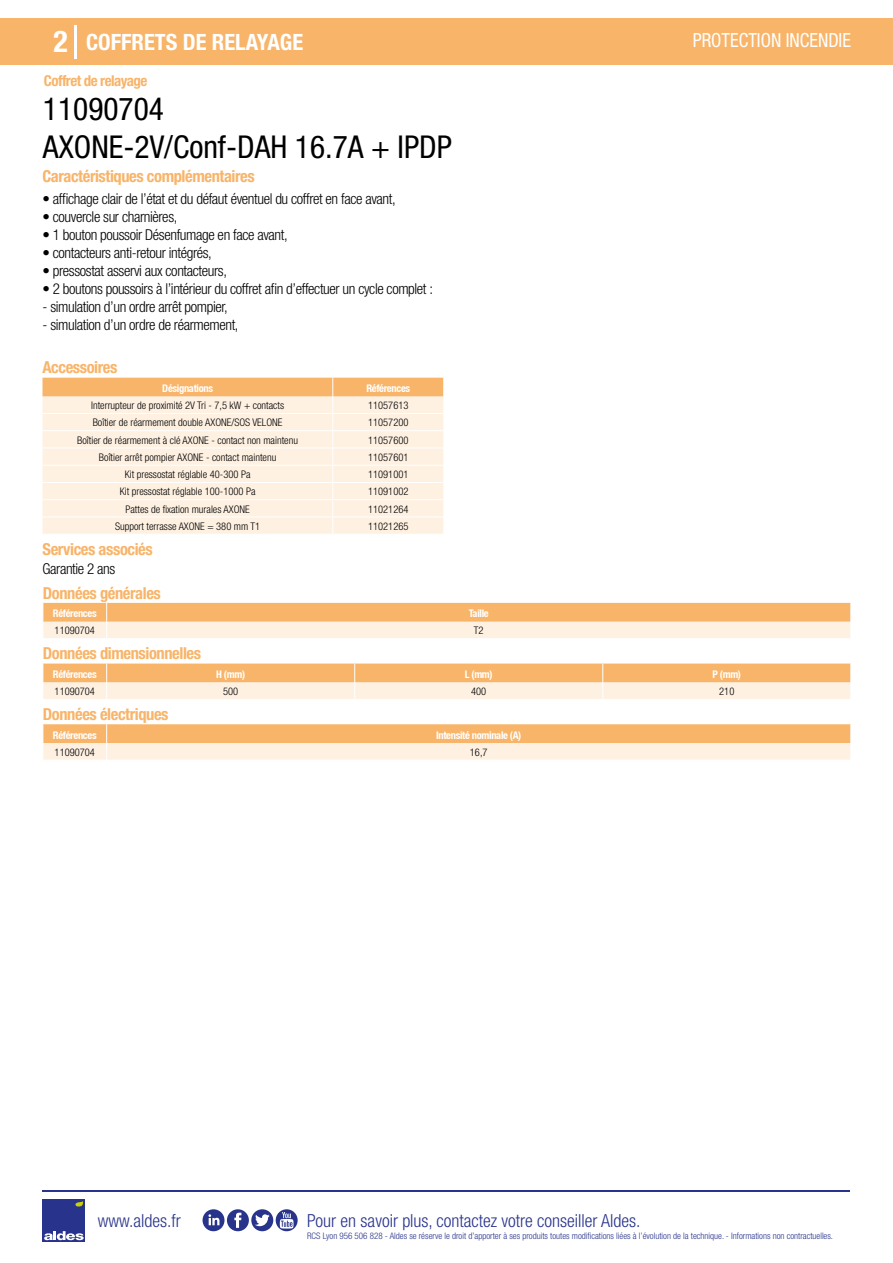
<style>
.page{position:relative;width:893px;height:1263px;background:#fff}
.page>*{position:absolute;margin:0;border:0;box-sizing:border-box;transform-origin:0 0}
.t1{font:condensed 31.5px/37.8px "Helvetica Neue LT Std";color:#000}
.t2{font:700 condensed 30px "Helvetica Neue LT Std";color:#fff}
.t3{font:700 condensed 22.5px "Helvetica Neue LT Std";color:#fff}
.t4{font:condensed 19.5px "Helvetica Neue LT Std";color:#fff;scale:.95 1}
.t5{font:300 condensed 18px "Helvetica Neue";color:#28348b}
.t6{font:700 condensed 16.5px "Helvetica Neue LT Std";letter-spacing:-.025em;color:#f8b469}
.t7{font:300 condensed 15px "Helvetica Neue LT Std";letter-spacing:-.025em;color:#000}
.t8{font:700 condensed 15px "Helvetica Neue LT Std";letter-spacing:-.035em;color:#f8b469}
.t9{font:300 condensed 10.5px "Helvetica Neue";color:#000}
.t10{font:700 condensed 10.5px "Helvetica Neue";letter-spacing:-.03em;color:#fff}
.t11{font:300 condensed 9px "Helvetica Neue";color:#28348b}
</style>
<div class="page">
<div style="left:0;top:18px;width:893px;height:46px;background:#f8b469"></div>
<hr style="left:74px;top:25px;width:2px;height:33px;background:#fff">
<div style="left:43px;top:1199px;width:42px;height:43px;background:#28348b"></div>
<svg style="left:44px;top:1231px;width:40px;height:9px"></svg>
<svg style="left:75px;top:1201px;width:8px;height:5px"></svg>
<hr style="left:43px;top:1190px;width:807px;height:1px;background:#28348b">
<svg style="left:203px;top:1209px;width:95px;height:22px"></svg>
<svg style="left:43px;top:378px;width:401px;height:156px;background:#fdead5"></svg>
<svg style="left:43px;top:603px;width:808px;height:35px;background:#fad0a1"></svg>
<svg style="left:43px;top:664px;width:808px;height:35px;background:#fad1a3"></svg>
<svg style="left:43px;top:724px;width:808px;height:36px;background:#fad1a3"></svg>
<h2 class="t2" style="left:54px;top:24px;width:16px">2</h2>
<h3 class="t3" style="left:86px;top:28px;width:219px">COFFRETS DE RELAYAGE</h3>
<h3 class="t4" style="left:693px;top:29px;width:168px">PROTECTION INCENDIE</h3>
<h3 class="t8" style="left:44px;top:71px;width:105px">Coffret de relayage</h3>
<h1 class="t1" style="left:43px;top:90px;width:410px">11090704<br>AXONE-2V/Conf-DAH 16.7A + IPDP</h1>
<h3 class="t6" style="left:43px;top:166px;width:214px">Caractéristiques complémentaires</h3>
<h3 class="t7" style="left:43px;top:190px;width:355px">• affichage clair de l’état et du défaut éventuel du coffret en face avant,</h3>
<h3 class="t7" style="left:43px;top:208px;width:136px">• couvercle sur charnières,</h3>
<h3 class="t7" style="left:43px;top:226px;width:247px">• 1 bouton poussoir Désenfumage en face avant,</h3>
<h3 class="t7" style="left:43px;top:244px;width:171px">• contacteurs anti-retour intégrés,</h3>
<h3 class="t7" style="left:43px;top:262px;width:186px">• pressostat asservi aux contacteurs,</h3>
<h3 class="t7" style="left:43px;top:280px;width:392px">• 2 boutons poussoirs à l’intérieur du coffret afin d’effectuer un cycle complet :</h3>
<h3 class="t7" style="left:43px;top:298px;width:187px">- simulation d’un ordre arrêt pompier,</h3>
<h3 class="t7" style="left:43px;top:316px;width:198px">- simulation d’un ordre de réarmement,</h3>
<h3 class="t6" style="left:43px;top:358px;width:76px">Accessoires</h3>
<p class="t10" style="left:162px;top:382px;width:52px">Désignations</p>
<p class="t10" style="left:366px;top:382px;width:45px">Références</p>
<p class="t9" style="left:91px;top:399px;width:194px">Interrupteur de proximité 2V Tri - 7,5 kW + contacts</p>
<p class="t9" style="left:368px;top:399px;width:42px">11057613</p>
<p class="t9" style="left:93px;top:416px;width:191px">Boîtier de réarmement double AXONE/SOS VELONE</p>
<p class="t9" style="left:368px;top:416px;width:42px">11057200</p>
<p class="t9" style="left:77px;top:434px;width:222px">Boîtier de réarmement à clé AXONE - contact non maintenu</p>
<p class="t9" style="left:368px;top:434px;width:42px">11057600</p>
<p class="t9" style="left:99px;top:451px;width:179px">Boîtier arrêt pompier AXONE - contact maintenu</p>
<p class="t9" style="left:368px;top:451px;width:42px">11057601</p>
<p class="t9" style="left:125px;top:468px;width:127px">Kit pressostat réglable 40-300 Pa</p>
<p class="t9" style="left:368px;top:468px;width:42px">11091001</p>
<p class="t9" style="left:120px;top:485px;width:137px">Kit pressostat réglable 100-1000 Pa</p>
<p class="t9" style="left:368px;top:485px;width:42px">11091002</p>
<p class="t9" style="left:125px;top:503px;width:126px">Pattes de fixation murales AXONE</p>
<p class="t9" style="left:368px;top:503px;width:42px">11021264</p>
<p class="t9" style="left:115px;top:520px;width:147px">Support terrasse AXONE = 380 mm T1</p>
<p class="t9" style="left:368px;top:520px;width:42px">11021265</p>
<h3 class="t6" style="left:43px;top:539px;width:112px">Services associés</h3>
<h3 class="t7" style="left:43px;top:560px;width:74px">Garantie 2 ans</h3>
<h3 class="t6" style="left:43px;top:583px;width:119px">Données générales</h3>
<p class="t10" style="left:53px;top:607px;width:45px">Références</p>
<p class="t10" style="left:469px;top:607px;width:22px">Taille</p>
<p class="t9" style="left:55px;top:624px;width:42px">11090704</p>
<p class="t9" style="left:474px;top:624px;width:11px">T2</p>
<h3 class="t6" style="left:43px;top:643px;width:160px">Données dimensionnelles</h3>
<p class="t10" style="left:53px;top:668px;width:45px">Références</p>
<p class="t10" style="left:216px;top:668px;width:30px">H (mm)</p>
<p class="t10" style="left:465px;top:668px;width:29px">L (mm)</p>
<p class="t10" style="left:712px;top:668px;width:30px">P (mm)</p>
<p class="t9" style="left:55px;top:685px;width:42px">11090704</p>
<p class="t9" style="left:223px;top:685px;width:17px">500</p>
<p class="t9" style="left:471px;top:685px;width:17px">400</p>
<p class="t9" style="left:719px;top:685px;width:17px">210</p>
<h3 class="t6" style="left:43px;top:704px;width:127px">Données électriques</h3>
<p class="t10" style="left:53px;top:729px;width:45px">Références</p>
<p class="t10" style="left:436px;top:729px;width:87px">Intensité nominale (A)</p>
<p class="t9" style="left:55px;top:746px;width:42px">11090704</p>
<p class="t9" style="left:470px;top:746px;width:19px">16,7</p>
<h3 class="t5" style="left:98px;top:1211px;width:84px">www.aldes.fr</h3>
<h3 class="t5" style="left:307px;top:1211px;width:335px">Pour en savoir plus, contactez votre conseiller Aldes.</h3>
<p class="t11" style="left:307px;top:1230px;width:528px">RCS Lyon 956 506 828 - Aldes se réserve le droit d’apporter à ses produits toutes modifications liées à l’évolution de la technique. - Informations non contractuelles.</p>
</div>
